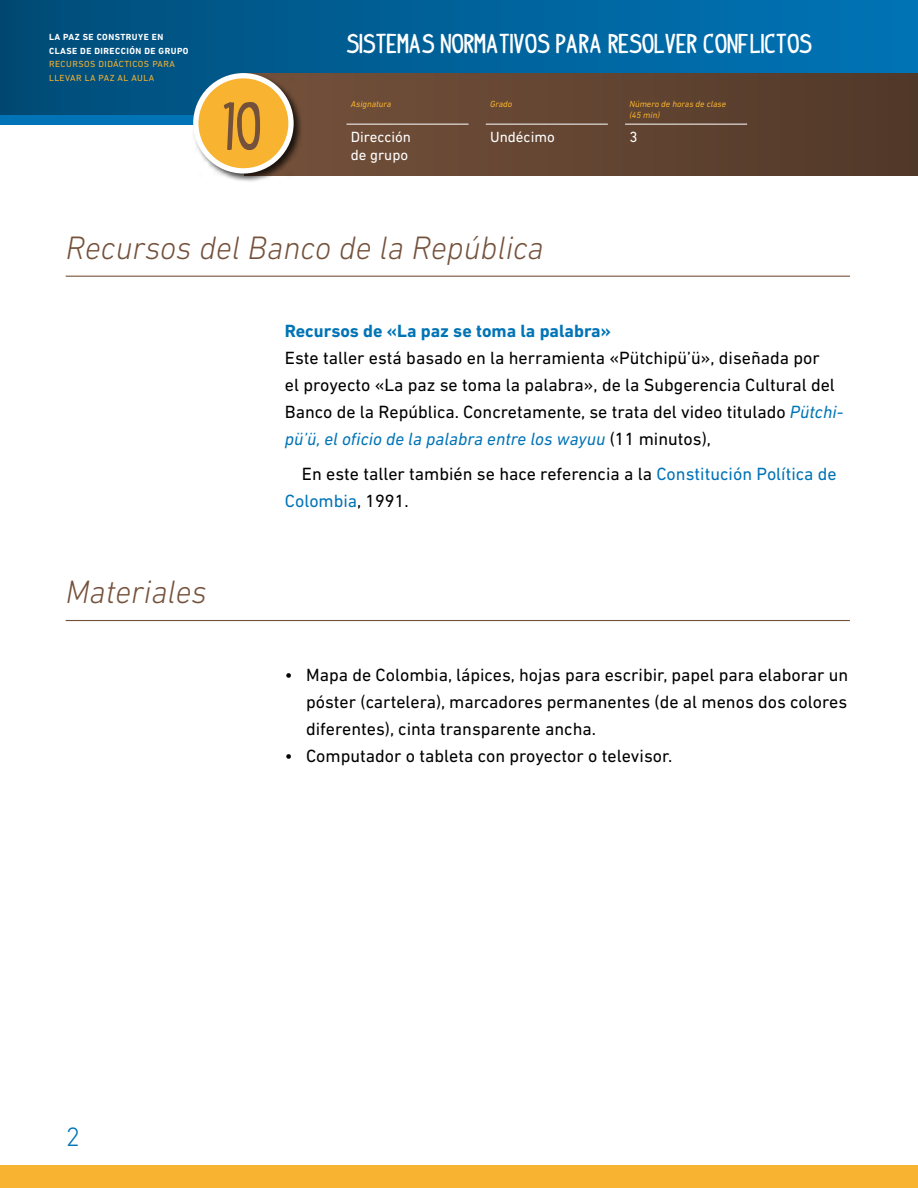
<style>
.page{position:relative;width:918px;height:1188px;background:#fff}
.page>*{position:absolute;margin:0;border:0;box-sizing:border-box;transform-origin:0 0}
.t1{font:700 51.9px "indypimp";color:#74513b}
.t0{font:italic 300 33px "DIN Next LT Pro";color:#74513b}
.t2{font:300 27px "DIN Next LT Pro";color:#0074b6}
.t3{font:700 21px "indypimp";color:#fff}
.P1{font:18px/27px "DIN Next LT Pro";color:#000}
.P2{font:18px/27px "DIN Next LT Pro";color:#000}
.t2-2{font:700 18px "DIN Next LT Pro";color:#0074b6}
.t4{font:15px/18px "DIN Next LT Pro";color:#fff}
.t5{font:italic 9px/10.8px "DIN Next LT Pro";color:#f8b330}
.t6{font:700 9px/13.5px "DIN Next LT Pro";letter-spacing:.05em;color:#fff}
.t7{font:9px/13.5px "DIN Next LT Pro";letter-spacing:.05em;color:#f8b330}
.s1{font-style:italic;color:#0074b6}
.s2{color:#0074b6}
</style>
<div class="page">
<div style="left:0;top:0;width:918px;height:115px;background:linear-gradient(to right,#004d79,#0075b8)"></div>
<div style="left:0;top:1165px;width:918px;height:23px;background:#f8b330"></div>
<div style="left:243px;top:73px;width:675px;height:102px;background:linear-gradient(to right,#76533d,#513929)"></div>
<hr style="left:347px;top:124px;width:122px;height:1px;background:#fff">
<hr style="left:486px;top:124px;width:122px;height:1px;background:#fff">
<hr style="left:625px;top:124px;width:122px;height:1px;background:#fff">
<div style="left:192px;top:71px;width:111px;height:112px;background:#000;opacity:.75"></div>
<div style="left:196px;top:76px;width:95px;height:95px;background:#f8b330;border-radius:50%"></div>
<div style="left:193px;top:73px;width:101px;height:101px;border:5px solid #fff;border-radius:50%"></div>
<hr style="left:66px;top:276px;width:784px;height:1px;background:#74513b">
<hr style="left:66px;top:620px;width:784px;height:1px;background:#74513b">
<p class="t6" style="left:49px;top:31px;width:141px">LA PAZ SE CONSTRUYE EN<br>CLASE DE DIRECCIÓN DE GRUPO</p>
<p class="t7" style="left:49px;top:58px;width:127px">RECURSOS DIDÁCTICOS PARA<br>LLEVAR LA PAZ AL AULA</p>
<h1 class="t1" style="left:224px;top:102px;width:41px">10</h1>
<p class="t3" style="left:347px;top:33px;width:467px">SISTEMAS NORMATIVOS PARA RESOLVER CONFLICTOS</p>
<p class="t5" style="left:351px;top:99px;width:42px">Asignatura</p>
<p class="t4" style="left:351px;top:127px;width:62px">Dirección de grupo</p>
<p class="t5" style="left:490px;top:99px;width:24px">Grado</p>
<p class="t4" style="left:490px;top:127px;width:66px">Undécimo</p>
<p class="t5" style="left:629px;top:99px;width:98px">Número de horas de clase (45 min)</p>
<p class="t4" style="left:629px;top:127px;width:10px">3</p>
<p class="t0" style="left:66px;top:228px;width:480px">Recursos del Banco de la República</p>
<p class="t0" style="left:66px;top:573px;width:143px">Materiales</p>
<p class="t2-2" style="left:285px;top:320px;width:328px">Recursos de «La paz se toma la palabra»</p>
<p class="P1" style="left:285px;top:344px;width:560px">Este taller está basado en la herramienta «Pütchipü’ü», diseñada por<br>el proyecto «La paz se toma la palabra», de la Subgerencia Cultural del Banco de la República. Concretamente, se trata del video titulado <span class="s1">Pütchi&shy;pü’ü, el oficio de la palabra entre los wayuu</span> (11 minutos),</p>
<p class="P2" style="left:285px;top:460px;width:553px;text-indent:17px">En este taller también se hace referencia a la <span class="s2">Constitución Política de<br>Colombia</span>, 1991.</p>
<p class="P1" style="left:306px;top:662px;width:544px;text-align:justify;text-indent:-21px">• Mapa de Colombia, lápices, hojas para escribir, papel para elaborar un póster (cartelera), marcadores permanentes (de al menos dos colores diferentes), cinta transparente ancha.</p>
<p class="P1" style="left:285px;top:743px;width:389px">• Computador o tableta con proyector o televisor.</p>
<h3 class="t2" style="left:66px;top:1121px;width:16px">2</h3>
</div>
